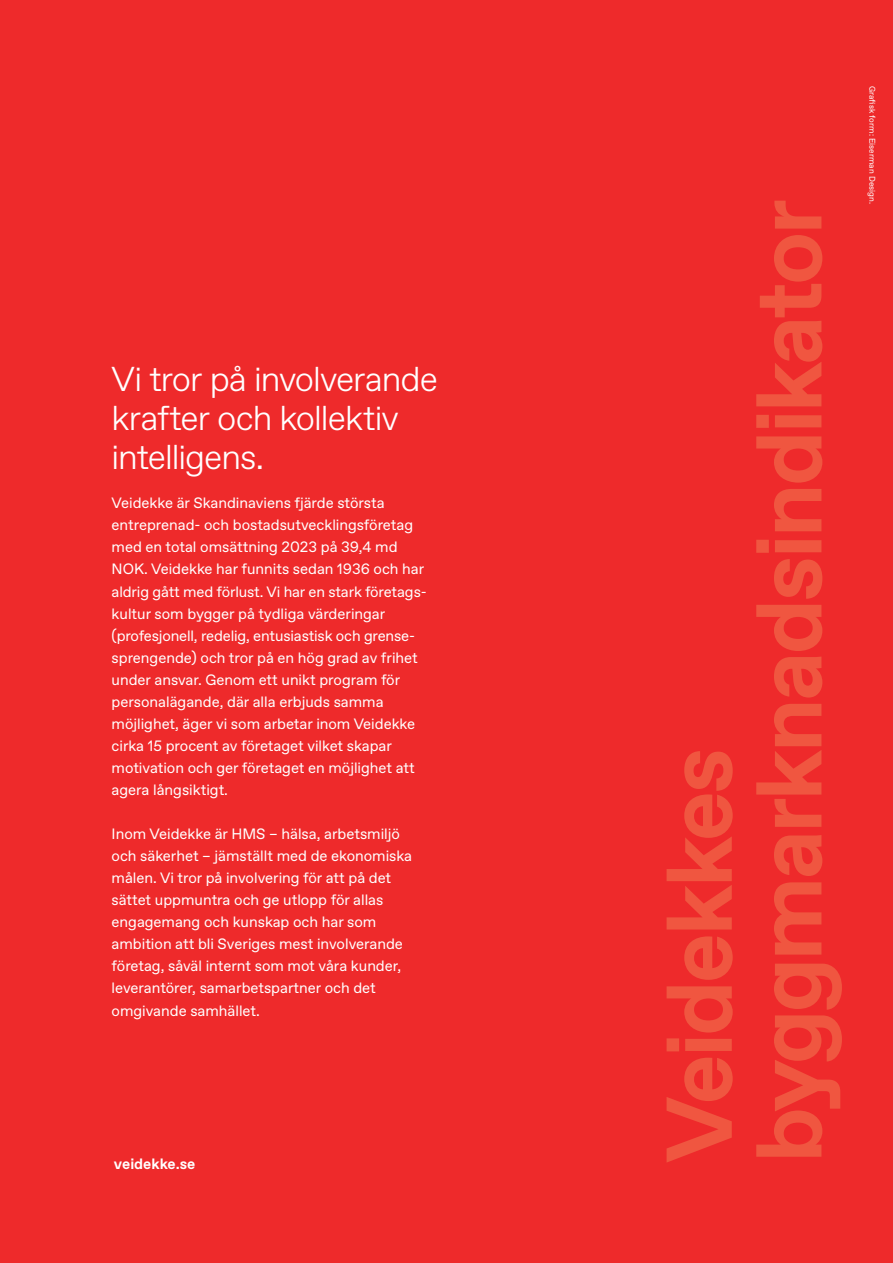
<style>
.page{position:relative;width:893px;height:1263px;background:#ee2a2b}
.page>*{position:absolute;margin:0;border:0;box-sizing:border-box;transform-origin:0 0}
.Rubrik_1{font:700 93.15px/89.7px "Veidekke Favorit";letter-spacing:-.035em;color:#f05640}
.Baksidetittel{font:300 34.5px/39px "Veidekke Favorit";letter-spacing:-.025em;color:#fff}
.Baksidetekst{font:15px/22px "Veidekke Favorit";color:#fff}
.Nettside{font:700 15px "Veidekke Favorit";color:#fff}
.Generell_Info{font:8.25px "Veidekke Favorit";letter-spacing:.015em;color:#fff}
</style>
<div class="page">
<p class="Baksidetittel" style="left:112px;top:360px;width:328px">Vi tror på involverande krafter och kollektiv intelligens.</p>
<p class="Baksidetekst" style="left:112px;top:492px;width:317px">Veidekke är Skandinaviens fjärde största entreprenad- och bostadsutvecklingsföretag med en total omsättning 2023 på 39,4 md NOK. Veidekke har funnits sedan 1936 och har aldrig gått med förlust. Vi har en stark företags&shy;kultur som bygger på tydliga värderingar (profesjonell, redelig, entusiastisk och grense&shy;sprengende) och tror på en hög grad av frihet under ansvar. Genom ett unikt program för personalägande, där alla erbjuds samma möjlighet, äger vi som arbetar inom Veidekke cirka 15 procent av företaget vilket skapar motivation och ger företaget en möjlighet att agera långsiktigt.</p>
<p class="Baksidetekst" style="left:112px;top:823px;width:302px">Inom Veidekke är HMS – hälsa, arbetsmiljö och säkerhet – jämställt med de ekonomiska målen. Vi tror på involvering för att på det sättet uppmuntra och ge utlopp för allas engagemang och kunskap och har som ambition att bli Sveriges mest involverande företag, såväl internt som mot våra kunder, leverantörer, samarbetspartner och det omgivande samhället.</p>
<p class="Nettside" style="left:114px;top:1155px;width:83px">veidekke.se</p>
<p class="Rubrik_1" style="left:657px;top:1163px;width:966px;rotate:-90deg">Veidekkes byggmarknadsindikator</p>
<p class="Generell_Info" style="left:877px;top:85px;width:120px;rotate:90deg">Grafisk form: Eiserman Design.</p>
</div>
